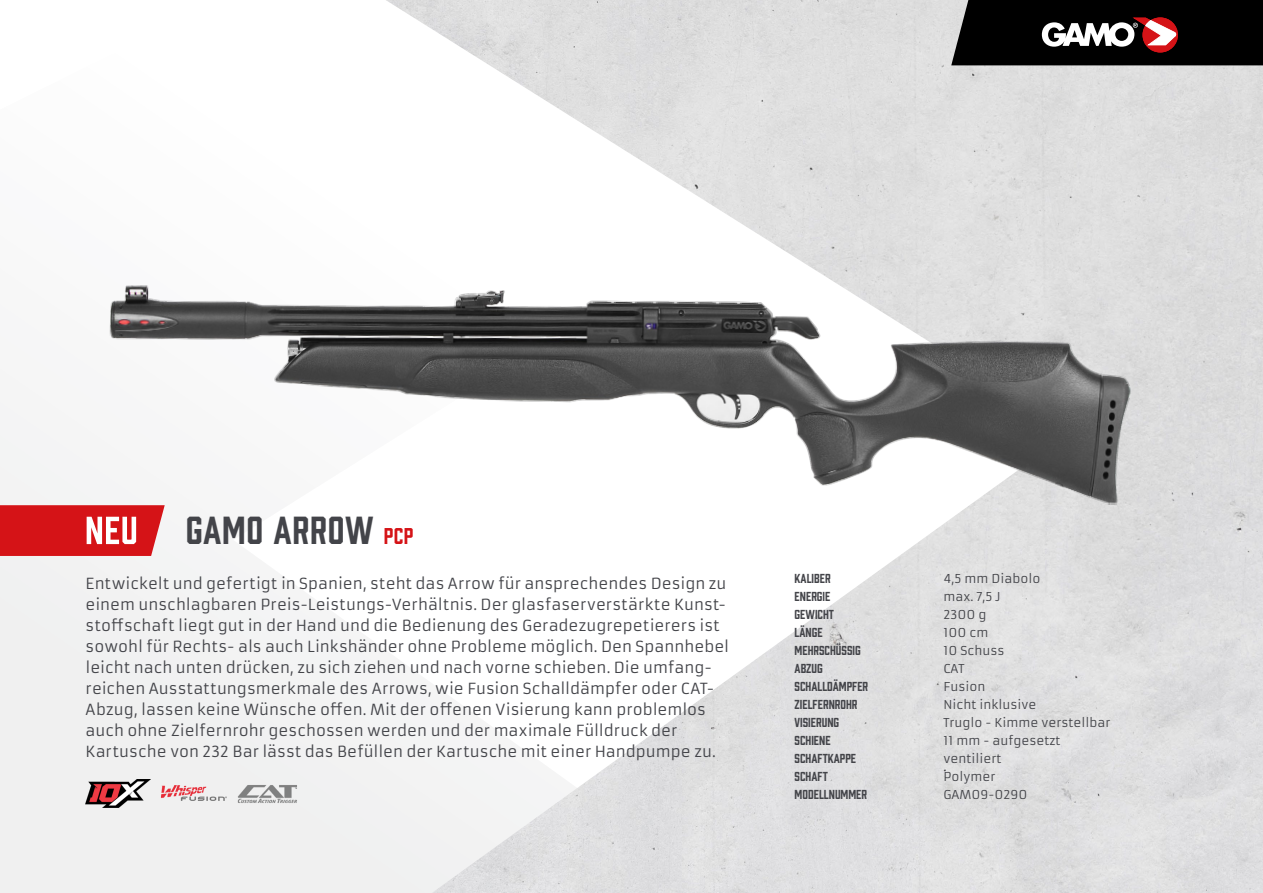
<style>
.page{position:relative;width:1263px;height:893px;background:#fff}
.page>*{position:absolute;margin:0;border:0;box-sizing:border-box;transform-origin:0 0}
.t1{font:36px "Prohibition";letter-spacing:.02em;color:#434449}
.t2{font:15px/21px "Armata";color:#434449}
.t3{font:12px "Armata";color:#434449}
.t4{font:12px "Prohibition";color:#434449}
.s1{font-size:21px;color:#d51317}
</style>
<div class="page">
<div style="left:0;top:402px;width:123px;height:491px;background:#f0f0f0"></div>
<img style="left:123px;top:0;width:1140px;height:893px">
<img style="left:107px;top:283px;width:1025px;height:223px">
<img style="left:85px;top:779px;width:66px;height:29px">
<img style="left:235px;top:777px;width:64px;height:34px">
<img style="left:160px;top:785px;width:66px;height:16px">
<svg style="left:0;top:505px;width:165px;height:51px;background:#da3438"></svg>
<svg style="left:951px;top:0;width:312px;height:65px;background:#231d1d"></svg>
<h1 class="t1" style="left:186px;top:505px;width:229px">GAMO ARROW <span class="s1">PCP</span></h1>
<p class="t2" style="left:86px;top:574px;width:645px">Entwickelt und gefertigt in Spanien, steht das Arrow für ansprechendes Design zu einem unschlagbaren Preis-Leistungs-Verhältnis. Der glasfaserverstärkte Kunst&shy;stoffschaft liegt gut in der Hand und die Bedienung des Geradezugrepetierers ist sowohl für Rechts- als auch Linkshänder ohne Probleme möglich. Den Spannhebel leicht nach unten drücken, zu sich ziehen und nach vorne schieben. Die umfang&shy;reichen Ausstattungsmerkmale des Arrows, wie Fusion Schalldämpfer oder CAT-Abzug, lassen keine Wünsche offen. Mit der offenen Visierung kann problemlos auch ohne Zielfernrohr geschossen werden und der maximale Fülldruck der Kartusche von 232 Bar lässt das Befüllen der Kartusche mit einer Handpumpe zu.</p>
<p class="t4" style="left:795px;top:570px;width:38px">KALIBER</p>
<p class="t3" style="left:943px;top:571px;width:98px">4,5 mm Diabolo</p>
<p class="t4" style="left:795px;top:588px;width:37px">ENERGIE</p>
<p class="t3" style="left:943px;top:589px;width:59px">max. 7,5 J</p>
<p class="t4" style="left:795px;top:606px;width:41px">GEWICHT</p>
<p class="t3" style="left:943px;top:607px;width:44px">2300 g</p>
<p class="t4" style="left:795px;top:624px;width:30px">LÄNGE</p>
<p class="t3" style="left:943px;top:625px;width:47px">100 cm</p>
<p class="t4" style="left:795px;top:642px;width:68px">MEHRSCHÜSSIG</p>
<p class="t3" style="left:943px;top:643px;width:62px">10 Schuss</p>
<p class="t4" style="left:795px;top:660px;width:30px">ABZUG</p>
<p class="t3" style="left:943px;top:661px;width:22px">CAT</p>
<p class="t4" style="left:795px;top:678px;width:75px">SCHALLDÄMPFER</p>
<p class="t3" style="left:943px;top:679px;width:43px">Fusion</p>
<p class="t4" style="left:795px;top:696px;width:64px">ZIELFERNROHR</p>
<p class="t3" style="left:943px;top:697px;width:94px">Nicht inklusive</p>
<p class="t4" style="left:795px;top:714px;width:46px">VISIERUNG</p>
<p class="t3" style="left:943px;top:715px;width:168px">Truglo - Kimme verstellbar</p>
<p class="t4" style="left:795px;top:732px;width:38px">SCHIENE</p>
<p class="t3" style="left:943px;top:733px;width:119px">11 mm - aufgesetzt</p>
<p class="t4" style="left:795px;top:750px;width:63px">SCHAFTKAPPE</p>
<p class="t3" style="left:943px;top:751px;width:59px">ventiliert</p>
<p class="t4" style="left:795px;top:768px;width:35px">SCHAFT</p>
<p class="t3" style="left:943px;top:769px;width:53px">Polymer</p>
<p class="t4" style="left:795px;top:786px;width:74px">MODELLNUMMER</p>
<p class="t3" style="left:943px;top:787px;width:85px">GAM09-0290</p>
</div>
